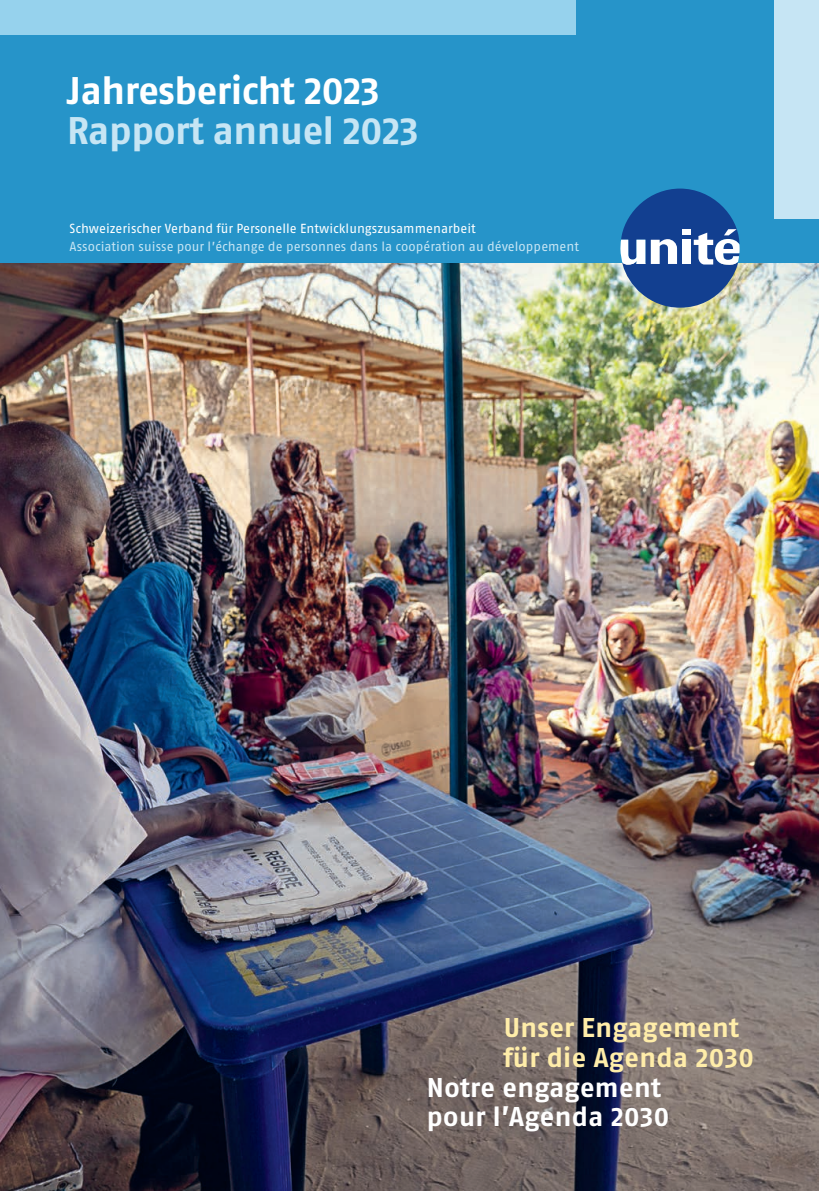
<style>
.page{position:relative;width:819px;height:1191px;background:#fff}
.page>*{position:absolute;margin:0;border:0;box-sizing:border-box;transform-origin:0 0}
.t1{font:700 38.5px "Fago OT";letter-spacing:-.015em;color:#fff}
.t2{font:700 38.5px "Fago OT";letter-spacing:-.01em;color:#c6e5f4}
.t3{font:700 27.12px/29.8px "Fago OT";letter-spacing:.01em;color:#ffeda9}
.t4{font:700 27.12px/29.8px "Fago OT";letter-spacing:.01em;color:#fff}
.t5{font:13.12px "Fago OT";letter-spacing:.005em;color:#c6e5f4}
.t6{font:13.12px "Fago OT";color:#fff}
</style>
<div class="page">
<div style="left:0;top:0;width:819px;height:263px;background:#2694c9"></div>
<div style="left:774px;top:0;width:45px;height:218px;background:#c6e5f4"></div>
<div style="left:0;top:0;width:575px;height:35px;background:#96d2ed"></div>
<img style="left:0;top:263px;width:819px;height:928px">
<svg style="left:620px;top:189px;width:119px;height:119px"></svg>
<h1 class="t1" style="left:67px;top:68px;width:314px">Jahresbericht 2023</h1>
<h1 class="t2" style="left:67px;top:107px;width:353px">Rapport annuel 2023</h1>
<p class="t6" style="left:69px;top:221px;width:408px">Schweizerischer Verband für Personelle Entwicklungszusammenarbeit</p>
<p class="t5" style="left:69px;top:238px;width:511px">Association suisse pour l’échange de personnes dans la coopération au développement</p>
<h2 class="t3" style="left:503px;top:1012px;width:252px">Unser Engagement für die Agenda 2030</h2>
<h2 class="t4" style="left:427px;top:1072px;width:244px">Notre engagement pour l’Agenda 2030</h2>
</div>
